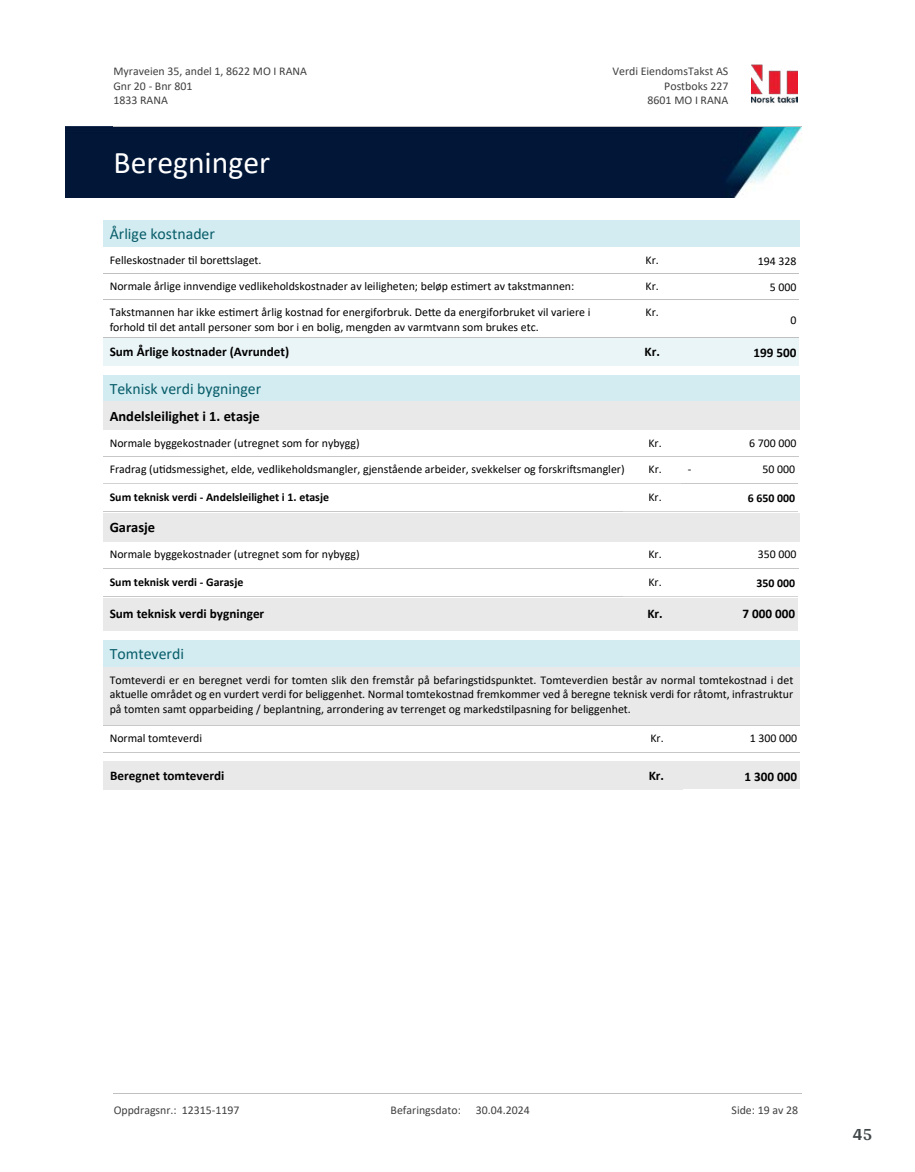
<style>
.page{position:relative;width:915px;height:1172px;background:#fff}
.page>*{position:absolute;margin:0;border:0;box-sizing:border-box;transform-origin:0 0}
.t1{font:31.65px "Calibri";color:#fff}
.t2{font:700 18px "Arya";color:#414749}
.t3{font:15.75px "Calibri";color:#065c69}
.t4{font:700 14.55px "Calibri";color:#000}
.t5{font:700 13.2px "Calibri";color:#000}
.t6{font:11.85px/14.4px "Calibri";color:#000}
.t7{font:11.85px/14.5px "Calibri";color:#404040}
.t8{font:700 11.85px "Calibri";color:#000}
</style>
<div class="page">
<img style="left:65px;top:127px;width:736px;height:71px">
<div style="left:103px;top:375px;width:695px;height:27px;background:#d3ecf1"></div>
<div style="left:103px;top:402px;width:695px;height:28px;background:#e9e9e9"></div>
<hr style="left:103px;top:457px;width:520px;height:1px;background:#c7c7c7">
<hr style="left:681px;top:457px;width:117px;height:1px;background:#c7c7c7">
<hr style="left:103px;top:483px;width:520px;height:1px;background:#d3d3d3">
<hr style="left:702px;top:483px;width:95px;height:1px;background:#c7c7c7">
<hr style="left:623px;top:483px;width:58px;height:1px;background:#d3d3d3">
<hr style="left:623px;top:457px;width:58px;height:1px;background:#c7c7c7">
<hr style="left:103px;top:512px;width:520px;height:1px;background:#c7c7c7">
<hr style="left:623px;top:512px;width:58px;height:1px;background:#d3d3d3">
<hr style="left:681px;top:512px;width:116px;height:1px;background:#d3d3d3">
<svg style="left:681px;top:483px;width:21px;height:1px"></svg>
<div style="left:103px;top:513px;width:695px;height:29px;background:#e9e9e9"></div>
<hr style="left:103px;top:568px;width:520px;height:1px;background:#c7c7c7">
<hr style="left:681px;top:568px;width:117px;height:1px;background:#c7c7c7">
<hr style="left:623px;top:568px;width:58px;height:1px;background:#c7c7c7">
<hr style="left:103px;top:596px;width:520px;height:1px;background:#c7c7c7">
<hr style="left:623px;top:596px;width:58px;height:1px;background:#d3d3d3">
<hr style="left:681px;top:596px;width:116px;height:1px;background:#d3d3d3">
<div style="left:103px;top:598px;width:520px;height:33px;background:#e9e9e9"></div>
<div style="left:623px;top:598px;width:58px;height:33px;background:#e9e9e9"></div>
<div style="left:681px;top:598px;width:116px;height:33px;background:#e9e9e9"></div>
<div style="left:103px;top:221px;width:695px;height:26px;background:#d3ecf1"></div>
<hr style="left:103px;top:273px;width:521px;height:1px;background:#c0c0c0">
<hr style="left:624px;top:273px;width:58px;height:1px;background:#c0c0c0">
<hr style="left:682px;top:273px;width:116px;height:1px;background:#c0c0c0">
<hr style="left:103px;top:300px;width:521px;height:1px;background:#c0c0c0">
<hr style="left:624px;top:300px;width:58px;height:1px;background:#c0c0c0">
<hr style="left:682px;top:300px;width:116px;height:1px;background:#c0c0c0">
<div style="left:103px;top:338px;width:521px;height:28px;background:#eaf5f7"></div>
<div style="left:624px;top:338px;width:58px;height:28px;background:#eaf5f7"></div>
<div style="left:682px;top:338px;width:116px;height:28px;background:#eaf5f7"></div>
<div style="left:103px;top:640px;width:696px;height:27px;background:#d3ecf1"></div>
<div style="left:103px;top:667px;width:696px;height:59px;background:#e9e9e9"></div>
<hr style="left:103px;top:725px;width:696px;height:1px;background:#c7c7c7">
<hr style="left:103px;top:752px;width:522px;height:1px;background:#c7c7c7">
<hr style="left:625px;top:752px;width:58px;height:1px;background:#c7c7c7">
<hr style="left:683px;top:752px;width:116px;height:1px;background:#c7c7c7">
<div style="left:104px;top:761px;width:521px;height:29px;background:#e9e9e9"></div>
<div style="left:625px;top:761px;width:58px;height:29px;background:#e9e9e9"></div>
<div style="left:683px;top:761px;width:116px;height:28px;background:#e9e9e9"></div>
<img style="left:751px;top:64px;width:46px;height:40px">
<hr style="left:113px;top:127px;width:688px;height:1px;background:#c0c0c0">
<hr style="left:113px;top:1093px;width:688px;height:1px;background:#c0c0c0">
<p class="t7" style="left:113px;top:64px;width:195px">Myraveien 35, andel 1, 8622 MO I RANA<br>Gnr 20 - Bnr 801<br>1833 RANA</p>
<p class="t7" style="left:612px;top:64px;width:117px">Verdi EiendomsTakst AS</p>
<p class="t7" style="left:664px;top:78px;width:66px">Postboks 227</p>
<p class="t7" style="left:647px;top:93px;width:82px">8601 MO I RANA</p>
<h1 class="t1" style="left:113px;top:141px;width:158px">Beregninger</h1>
<h3 class="t3" style="left:110px;top:223px;width:107px">Årlige kostnader</h3>
<p class="t6" style="left:110px;top:252px;width:153px">Felleskostnader 琀椀l bore琀琀slaget.</p>
<p class="t6" style="left:645px;top:252px;width:15px">Kr.</p>
<p class="t6" style="left:757px;top:254px;width:40px">194 328</p>
<p class="t6" style="left:110px;top:279px;width:466px">Normale årlige innvendige vedlikeholdskostnader av leiligheten; beløp es琀椀mert av takstmannen:</p>
<p class="t6" style="left:645px;top:279px;width:15px">Kr.</p>
<p class="t6" style="left:769px;top:280px;width:28px">5 000</p>
<p class="t6" style="left:110px;top:305px;width:482px">Takstmannen har ikke es琀椀mert årlig kostnad for energiforbruk. De琀琀e da energiforbruket vil variere i forhold 琀椀l det antall personer som bor i en bolig, mengden av varmtvann som brukes etc.</p>
<p class="t6" style="left:645px;top:305px;width:15px">Kr.</p>
<p class="t6" style="left:790px;top:312px;width:8px">0</p>
<p class="t5" style="left:110px;top:343px;width:181px">Sum Årlige kostnader (Avrundet)</p>
<p class="t5" style="left:644px;top:343px;width:17px">Kr.</p>
<p class="t5" style="left:753px;top:343px;width:44px">199 500</p>
<h3 class="t3" style="left:110px;top:378px;width:153px">Teknisk verdi bygninger</h3>
<p class="t4" style="left:110px;top:406px;width:152px">Andelsleilighet i 1. etasje</p>
<p class="t6" style="left:110px;top:435px;width:251px">Normale byggekostnader (utregnet som for nybygg)</p>
<p class="t6" style="left:748px;top:435px;width:49px">6 700 000</p>
<p class="t6" style="left:110px;top:462px;width:516px">Fradrag (u琀椀dsmessighet, elde, vedlikeholdsmangler, gjenstående arbeider, svekkelser og forskri昀琀smangler)</p>
<p class="t6" style="left:648px;top:462px;width:15px">Kr.</p>
<p class="t6" style="left:762px;top:462px;width:34px">50 000</p>
<p class="t6" style="left:648px;top:435px;width:15px">Kr.</p>
<p class="t6" style="left:687px;top:462px;width:5px">-</p>
<p class="t8" style="left:110px;top:489px;width:221px">Sum teknisk verdi - Andelsleilighet i 1. etasje</p>
<p class="t6" style="left:648px;top:489px;width:15px">Kr.</p>
<p class="t8" style="left:747px;top:489px;width:49px">6 650 000</p>
<p class="t4" style="left:110px;top:517px;width:47px">Garasje</p>
<p class="t6" style="left:110px;top:547px;width:251px">Normale byggekostnader (utregnet som for nybygg)</p>
<p class="t6" style="left:648px;top:547px;width:15px">Kr.</p>
<p class="t6" style="left:757px;top:547px;width:40px">350 000</p>
<p class="t8" style="left:110px;top:573px;width:135px">Sum teknisk verdi - Garasje</p>
<p class="t6" style="left:648px;top:574px;width:15px">Kr.</p>
<p class="t8" style="left:756px;top:574px;width:40px">350 000</p>
<p class="t5" style="left:110px;top:605px;width:156px">Sum teknisk verdi bygninger</p>
<p class="t5" style="left:647px;top:605px;width:17px">Kr.</p>
<p class="t5" style="left:742px;top:605px;width:54px">7 000 000</p>
<h3 class="t3" style="left:110px;top:643px;width:76px">Tomteverdi</h3>
<p class="t6" style="left:110px;top:672px;width:685px;text-align:justify">Tomteverdi er en beregnet verdi for tomten slik den fremstår på befarings琀椀dspunktet. Tomteverdien består av normal tomtekostnad i det aktuelle området og en vurdert verdi for beliggenhet. Normal tomtekostnad fremkommer ved å beregne teknisk verdi for råtomt, infrastruktur på tomten samt opparbeiding / beplantning, arrondering av terrenget og markeds琀椀lpasning for beliggenhet.</p>
<p class="t6" style="left:110px;top:731px;width:94px">Normal tomteverdi</p>
<p class="t6" style="left:650px;top:731px;width:15px">Kr.</p>
<p class="t6" style="left:749px;top:731px;width:49px">1 300 000</p>
<p class="t5" style="left:110px;top:766px;width:116px">Beregnet tomteverdi</p>
<p class="t5" style="left:648px;top:766px;width:17px">Kr.</p>
<p class="t5" style="left:744px;top:767px;width:54px">1 300 000</p>
<p class="t7" style="left:114px;top:1102px;width:127px">Oppdragsnr.: 12315-1197</p>
<p class="t7" style="left:390px;top:1102px;width:72px">Befaringsdato:</p>
<p class="t7" style="left:475px;top:1102px;width:55px">30.04.2024</p>
<p class="t7" style="left:731px;top:1102px;width:68px">Side: 19 av 28</p>
<h2 class="t2" style="left:852px;top:1123px;width:21px">45</h2>
</div>
